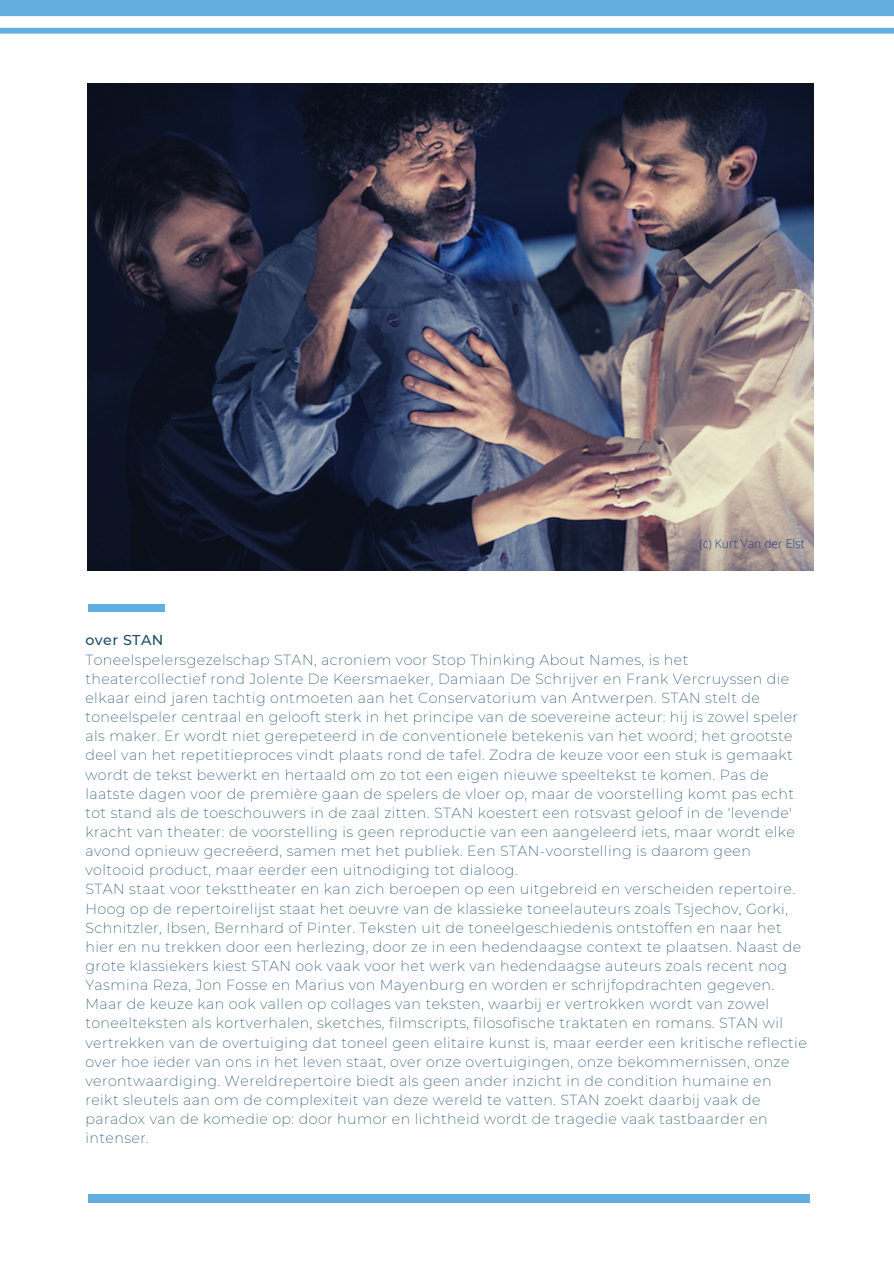
<style>
.page{position:relative;width:894px;height:1264px;background:#fff}
.page>*{position:absolute;margin:0;border:0;box-sizing:border-box;transform-origin:0 0}
.t1{font:200 14.25px/19.2px "Montserrat";letter-spacing:.03em;color:#204e6a}
.t2{font:500 14.25px "Montserrat";letter-spacing:.03em;color:#204e6a}
.t3{font:300 12px "Open Sans";color:#284188}
</style>
<div class="page">
<img style="left:88px;top:83px;width:725px;height:487px">
<div style="left:88px;top:1194px;width:721px;height:8px;background:#63addf"></div>
<svg style="left:0;top:0;width:893px;height:34px"></svg>
<div style="left:88px;top:604px;width:76px;height:8px;background:#63addf"></div>
<p class="t3" style="left:699px;top:535px;width:107px">(c) Kurt Van der Elst</p>
<p class="t2" style="left:85px;top:631px;width:80px">over STAN</p>
<p class="t1" style="left:85px;top:650px;width:714px">Toneelspelersgezelschap STAN, acroniem voor Stop Thinking About Names, is het theatercollectief rond Jolente De Keersmaeker, Damiaan De Schrijver en Frank Vercruyssen die elkaar eind jaren tachtig ontmoeten aan het Conservatorium van Antwerpen. STAN stelt de toneelspeler centraal en gelooft sterk in het principe van de soevereine acteur: hij is zowel speler als maker. Er wordt niet gerepeteerd in de conventionele betekenis van het woord; het grootste deel van het repetitieproces vindt plaats rond de tafel. Zodra de keuze voor een stuk is gemaakt wordt de tekst bewerkt en hertaald om zo tot een eigen nieuwe speeltekst te komen. Pas de laatste dagen voor de première gaan de spelers de vloer op, maar de voorstelling komt pas echt tot stand als de toeschouwers in de zaal zitten. STAN koestert een rotsvast geloof in de 'levende' kracht van theater: de voorstelling is geen reproductie van een aangeleerd iets, maar wordt elke avond opnieuw gecreëerd, samen met het publiek. Een STAN-voorstelling is daarom geen voltooid product, maar eerder een uitnodiging tot dialoog.</p>
<p class="t1" style="left:85px;top:879px;width:722px">STAN staat voor teksttheater en kan zich beroepen op een uitgebreid en verscheiden repertoire.<br>Hoog op de repertoirelijst staat het oeuvre van de klassieke toneelauteurs zoals Tsjechov, Gorki, Schnitzler, Ibsen, Bernhard of Pinter. Teksten uit de toneelgeschiedenis ontstoffen en naar het hier en nu trekken door een herlezing, door ze in een hedendaagse context te plaatsen. Naast de grote klassiekers kiest STAN ook vaak voor het werk van hedendaagse auteurs zoals recent nog Yasmina Reza, Jon Fosse en Marius von Mayenburg en worden er schrijfopdrachten gegeven.<br>Maar de keuze kan ook vallen op collages van teksten, waarbij er vertrokken wordt van zowel toneelteksten als kortverhalen, sketches, filmscripts, filosofische traktaten en romans. STAN wil vertrekken van de overtuiging dat toneel geen elitaire kunst is, maar eerder een kritische reflectie over hoe ieder van ons in het leven staat, over onze overtuigingen, onze bekommernissen, onze verontwaardiging. Wereldrepertoire biedt als geen ander inzicht in de condition humaine en reikt sleutels aan om de complexiteit van deze wereld te vatten. STAN zoekt daarbij vaak de paradox van de komedie op: door humor en lichtheid wordt de tragedie vaak tastbaarder en intenser.</p>
</div>
